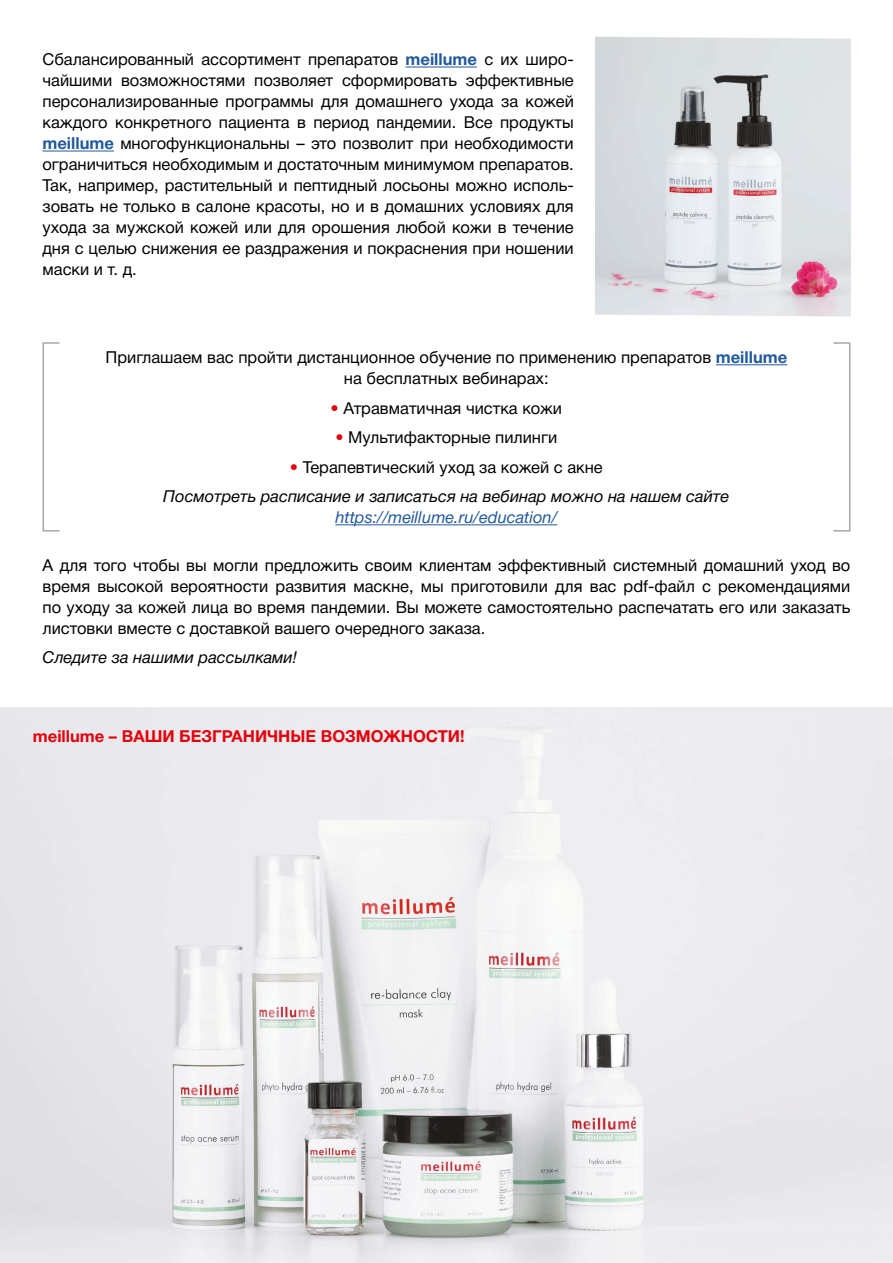
<style>
.page{position:relative;width:893px;height:1263px;background:#fff}
.page>*{position:absolute;margin:0;border:0;box-sizing:border-box;transform-origin:0 0}
.t1{font:16.5px/21px "Helvetica Neue Cyr";color:#000;text-align:justify}
.t2{font:italic 16.5px/29.5px "Helvetica Neue Cyr";color:#000;text-align:center}
.t3{font:700 16.5px "Helvetica Neue Cyr";color:#e3000b}
.t4{font:italic 16.5px "Helvetica Neue Cyr";color:#22599b}
.s1{font-weight:700;color:#22599b}
.s2{color:#e3000b}
.s3{font-style:normal;color:#e3000b}
.s4{font-style:normal}
</style>
<div class="page">
<img style="left:0;top:707px;width:893px;height:556px">
<hr style="left:406px;top:67px;width:71px;height:1px;background:#22599b">
<hr style="left:43px;top:151px;width:71px;height:1px;background:#22599b">
<img style="left:595px;top:37px;width:255px;height:279px">
<hr style="left:43px;top:343px;width:1px;height:187px;background:#a7a7a8">
<svg style="left:43px;top:342px;width:17px;height:2px"></svg>
<svg style="left:43px;top:530px;width:17px;height:1px"></svg>
<hr style="left:849px;top:343px;width:1px;height:187px;background:#a7a7a8">
<svg style="left:833px;top:342px;width:17px;height:2px"></svg>
<svg style="left:833px;top:530px;width:17px;height:1px"></svg>
<hr style="left:716px;top:364px;width:71px;height:1px;background:#22599b">
<hr style="left:335px;top:524px;width:222px;height:1px;background:#22599b">
<p class="t1" style="left:43px;top:49px;width:533px">Сбалансированный ассортимент препаратов <span class="s1">meillume</span> с их широ&shy;чайшими возможностями позволяет сформировать эффективные персонализированные программы для домашнего ухода за кожей каждого конкретного пациента в период пандемии. Все продукты <span class="s1">meillume</span> многофункциональны – это позволит при необходимости ограничиться необходимым и достаточным минимумом препаратов.<br>Так, например, растительный и пептидный лосьоны можно исполь&shy;зовать не только в салоне красоты, но и в домашних условиях для ухода за мужской кожей или для орошения любой кожи в течение дня с целью снижения ее раздражения и покраснения при ношении маски и т. д.</p>
<p class="t1" style="left:105px;top:347px;width:683px;text-align:center">Приглашаем вас пройти дистанционное обучение по применению препаратов <span class="s1">meillume </span>на бесплатных вебинарах:</p>
<p class="t1" style="left:331px;top:397px;width:233px"><span class="s2">•</span> Атравматичная чистка кожи</p>
<p class="t1" style="left:335px;top:427px;width:223px"><span class="s2">•</span> Мультифакторные пилинги</p>
<p class="t2" style="left:163px;top:452px;width:568px"><span class="s3">•</span> <span class="s4">Терапевтический уход за кожей с акне<br></span>Посмотреть расписание и записаться на вебинар можно на нашем сайте</p>
<p class="t4" style="left:335px;top:508px;width:223px">https://meillume.ru/education/</p>
<p class="t1" style="left:43px;top:554px;width:809px">А для того чтобы вы могли предложить своим клиентам эффективный системный домашний уход во время высокой вероятности развития маскне, мы приготовили для вас pdf-файл с рекомендациями по уходу за кожей лица во время пандемии. Вы можете самостоятельно распечатать его или заказать листовки вместе с доставкой вашего очередного заказа.</p>
<p class="t2" style="left:43px;top:643px;width:256px">Следите за нашими рассылками!</p>
<p class="t3" style="left:33px;top:727px;width:433px">meillume – ВАШИ БЕЗГРАНИЧНЫЕ ВОЗМОЖНОСТИ!</p>
</div>
